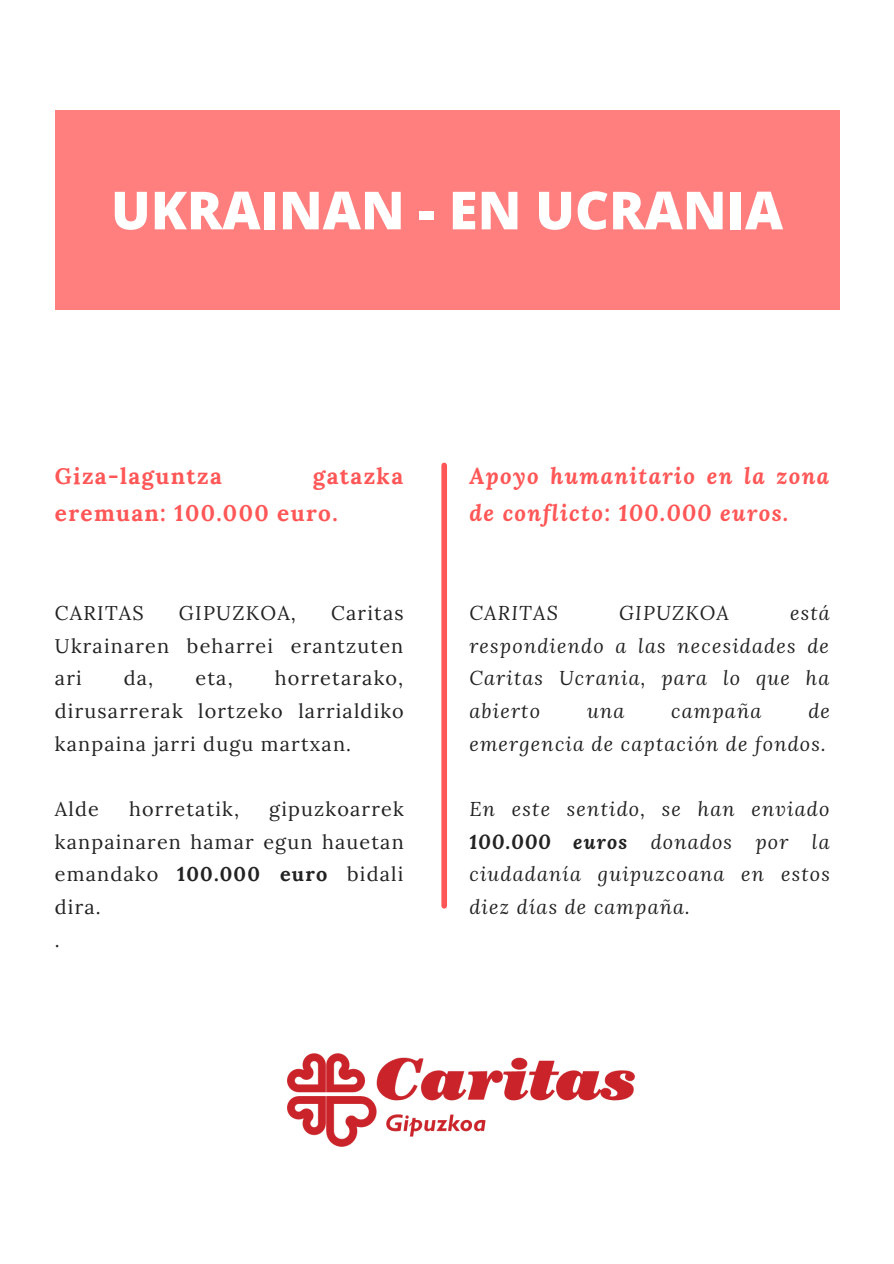
<style>
.page{position:relative;width:894px;height:1264px;background:#fff}
.page>*{position:absolute;margin:0;border:0;box-sizing:border-box;transform-origin:0 0}
.t1{font:800 52.5px "Open Sans";color:#fff}
.t2{font:italic 700 22.5px/37.2px "Lora";letter-spacing:.06em;color:#ff5757}
.t3{font:700 22.5px/37.2px "Lora";letter-spacing:.06em;color:#ff5757}
.t4{font:italic 19.8px/32.7px "Lora";letter-spacing:.06em;color:#222;text-align:justify}
.t5{font:19.8px/32.7px "Lora";letter-spacing:.06em;color:#222;text-align:justify}
.s1{font-weight:700}
</style>
<div class="page">
<div style="left:55px;top:111px;width:784px;height:198px;background:#ff7f7f"></div>
<img style="left:287px;top:1053px;width:347px;height:93px">
<div style="left:441px;top:465px;width:6px;height:440px;background:#ff5757"></div>
<p class="t1" style="left:111px;top:173px;width:673px">UKRAINAN - EN UCRANIA</p>
<p class="t3" style="left:55px;top:457px;width:168px">Giza-laguntza</p>
<p class="t3" style="left:55px;top:457px;width:349px;text-indent:258px">gatazka eremuan: 100.000 euro.</p>
<p class="t5" style="left:55px;top:596px;width:350px;text-indent:276px">Caritas Ukrainaren beharrei erantzuten ari</p>
<p class="t5" style="left:55px;top:596px;width:90px">CARITAS</p>
<p class="t5" style="left:179px;top:596px;width:118px">GIPUZKOA,</p>
<p class="t5" style="left:55px;top:662px;width:350px;text-indent:220px">horretarako, dirusarrerak lortzeko larrialdiko kanpaina jarri dugu martxan.</p>
<p class="t5" style="left:124px;top:662px;width:31px">da,</p>
<p class="t5" style="left:195px;top:662px;width:39px">eta,</p>
<p class="t5" style="left:55px;top:792px;width:45px">Alde</p>
<p class="t5" style="left:129px;top:792px;width:112px">horretatik,</p>
<p class="t5" style="left:55px;top:792px;width:350px;text-indent:214px">gipuzkoarrek kanpainaren hamar egun hauetan emandako <span class="s1">100.000 euro</span> bidali dira.</p>
<p class="t5" style="left:55px;top:923px;width:6px">.</p>
<p class="t2" style="left:469px;top:456px;width:361px">Apoyo humanitario en la zona de conflicto: 100.000 euros.</p>
<p class="t4" style="left:469px;top:596px;width:362px;text-indent:321px">está respondiendo a las necesidades de Caritas Ucrania, para lo que ha abierto</p>
<p class="t4" style="left:469px;top:596px;width:90px">CARITAS</p>
<p class="t4" style="left:619px;top:596px;width:111px">GIPUZKOA</p>
<p class="t4" style="left:469px;top:694px;width:362px;text-align:right">de<br>emergencia de captación de fondos.</p>
<p class="t4" style="left:587px;top:694px;width:39px">una</p>
<p class="t4" style="left:671px;top:694px;width:91px">campaña</p>
<p class="t4" style="left:469px;top:792px;width:362px">En este sentido, se han enviado <span class="s1">100.000 euros</span> donados por la ciudadanía guipuzcoana en estos diez días de campaña.</p>
</div>
